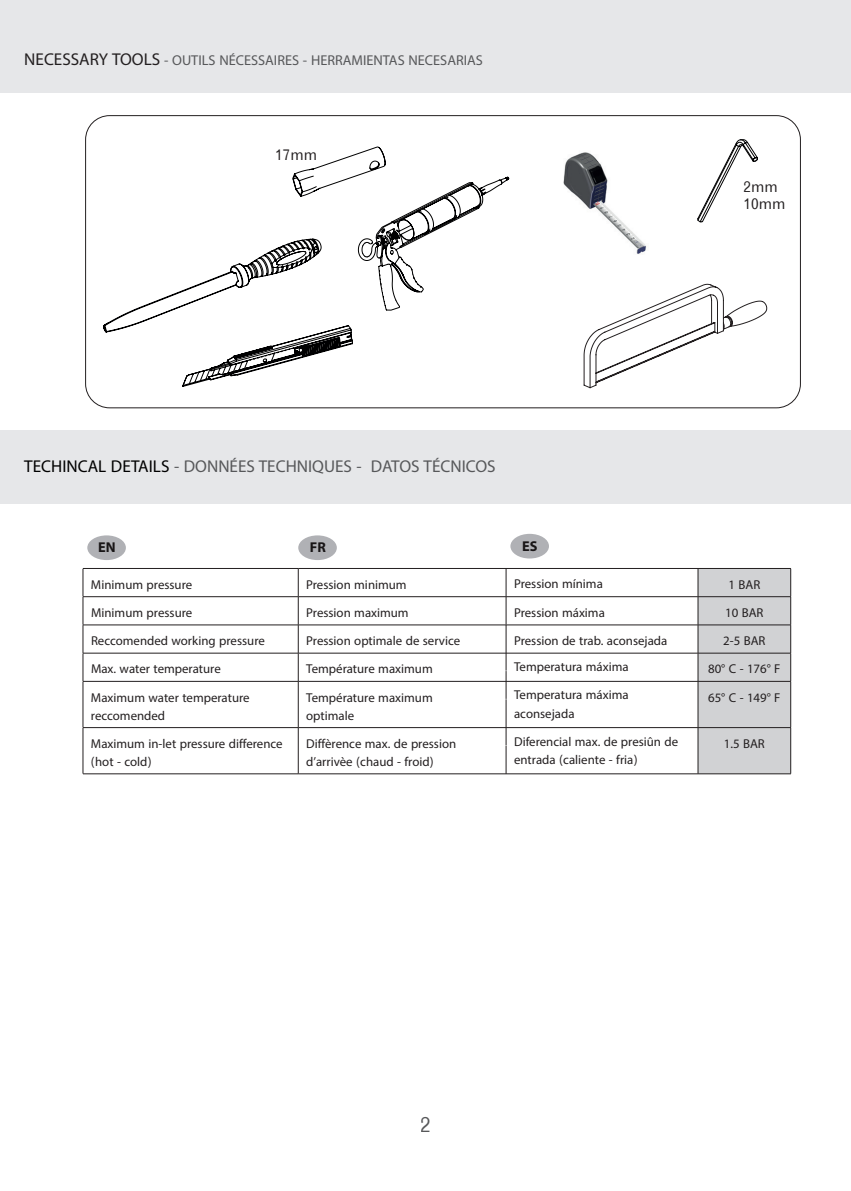
<style>
.page{position:relative;width:851px;height:1191px;background:#fff}
.page>*{position:absolute;margin:0;border:0;box-sizing:border-box;transform-origin:0 0}
.t1{font:24px "Myriad Arabic";color:#57585a}
.t2{font:21px "Gothic 720 BT Roman B";color:#57585a}
.t3{font:20px "Myriad Arabic";color:#57585a}
.t4{font:700 20px "Myriad Arabic";color:#231f20}
.t5{font:18px/18px "Myriad Arabic";color:#231f20}
.t6{font:15px/17px "Gothic 720 BT Roman B";color:#231f20}
.s1{font-size:24px;color:#231f20}
.s2{color:#000}
</style>
<div class="page">
<img style="left:563px;top:152px;width:84px;height:102px">
<svg style="left:697px;top:139px;width:60px;height:83px"></svg>
<div style="left:0;top:0;width:850px;height:93px;background:#e6e7e9"></div>
<div style="left:0;top:430px;width:850px;height:73px;background:#e6e7e9"></div>
<hr style="left:83px;top:568px;width:215px;height:1px;background:#231f20">
<hr style="left:298px;top:568px;width:400px;height:1px;background:#231f20">
<hr style="left:83px;top:596px;width:215px;height:1px;background:#231f20">
<hr style="left:298px;top:596px;width:400px;height:1px;background:#231f20">
<hr style="left:83px;top:624px;width:215px;height:1px;background:#231f20">
<hr style="left:298px;top:624px;width:400px;height:1px;background:#231f20">
<hr style="left:83px;top:653px;width:215px;height:1px;background:#231f20">
<svg style="left:83px;top:569px;width:1px;height:112px"></svg>
<hr style="left:298px;top:653px;width:400px;height:1px;background:#231f20">
<svg style="left:298px;top:568px;width:1px;height:113px"></svg>
<div style="left:697px;top:568px;width:94px;height:206px;background:#d1d2d4"></div>
<hr style="left:83px;top:681px;width:215px;height:1px;background:#231f20">
<hr style="left:83px;top:681px;width:1px;height:46px;background:#231f20">
<hr style="left:298px;top:681px;width:400px;height:1px;background:#231f20">
<hr style="left:298px;top:681px;width:1px;height:46px;background:#231f20">
<hr style="left:698px;top:681px;width:92px;height:1px;background:#231f20">
<hr style="left:697px;top:681px;width:1px;height:46px;background:#231f20">
<hr style="left:790px;top:681px;width:1px;height:46px;background:#231f20">
<hr style="left:83px;top:727px;width:215px;height:1px;background:#231f20">
<hr style="left:83px;top:728px;width:1px;height:45px;background:#231f20">
<hr style="left:298px;top:727px;width:400px;height:1px;background:#231f20">
<hr style="left:298px;top:728px;width:1px;height:45px;background:#231f20">
<hr style="left:698px;top:727px;width:92px;height:1px;background:#231f20">
<hr style="left:697px;top:728px;width:1px;height:45px;background:#231f20">
<hr style="left:790px;top:728px;width:1px;height:45px;background:#231f20">
<hr style="left:83px;top:773px;width:215px;height:1px;background:#231f20">
<hr style="left:298px;top:773px;width:400px;height:1px;background:#231f20">
<hr style="left:698px;top:773px;width:92px;height:1px;background:#231f20">
<svg style="left:505px;top:569px;width:1px;height:55px"></svg>
<hr style="left:505px;top:625px;width:1px;height:45px;background:#231f20">
<svg style="left:505px;top:671px;width:1px;height:28px"></svg>
<hr style="left:505px;top:699px;width:1px;height:46px;background:#231f20">
<svg style="left:505px;top:745px;width:1px;height:29px"></svg>
<div style="left:87px;top:535px;width:39px;height:25px;background:#b0b1b5;border-radius:50%"></div>
<div style="left:298px;top:535px;width:39px;height:25px;background:#b0b1b5;border-radius:50%"></div>
<div style="left:510px;top:534px;width:39px;height:24px;background:#b0b1b5;border-radius:50%"></div>
<svg style="left:584px;top:284px;width:182px;height:104px"></svg>
<svg style="left:104px;top:147px;width:404px;height:239px"></svg>
<p class="t3" style="left:24px;top:46px;width:460px"><span class="s1">NECESSARY TOOLS</span> - OUTILS NÉCESSAIRES - HERRAMIENTAS NECESARIAS</p>
<p class="t6" style="left:275px;top:146px;width:43px">17mm</p>
<h1 class="t1" style="left:24px;top:450px;width:473px"><span class="s2">TECHINCAL DETAILS</span> - DONNÉES TECHNIQUES - DATOS TÉCNICOS</h1>
<p class="t4" style="left:98px;top:533px;width:19px">EN</p>
<p class="t4" style="left:310px;top:533px;width:17px">FR</p>
<p class="t4" style="left:522px;top:532px;width:17px">ES</p>
<p class="t6" style="left:743px;top:178px;width:43px">2mm<br>10mm</p>
<p class="t5" style="left:514px;top:570px;width:155px;line-height:28.2px">Pression mínima<br>Pression máxima<br>Pression de trab. aconsejada</p>
<p class="t5" style="left:514px;top:653px;width:116px;line-height:28.2px">Temperatura máxima<br>Temperatura máxima</p>
<p class="t5" style="left:514px;top:699px;width:166px;line-height:28.2px">aconsejada<br>Diferencial max. de presiûn de</p>
<p class="t5" style="left:514px;top:750px;width:125px">entrada (caliente - fria)</p>
<p class="t5" style="left:91px;top:575px;width:103px">Minimum pressure</p>
<p class="t5" style="left:306px;top:575px;width:102px">Pression minimum</p>
<p class="t5" style="left:728px;top:575px;width:33px">1 BAR</p>
<p class="t5" style="left:91px;top:603px;width:103px">Minimum pressure</p>
<p class="t5" style="left:306px;top:603px;width:104px">Pression maximum</p>
<p class="t5" style="left:725px;top:603px;width:40px">10 BAR</p>
<p class="t5" style="left:91px;top:632px;width:175px">Reccomended working pressure</p>
<p class="t5" style="left:306px;top:632px;width:155px">Pression optimale de service</p>
<p class="t5" style="left:723px;top:632px;width:44px">2-5 BAR</p>
<p class="t5" style="left:91px;top:660px;width:131px">Max. water temperature</p>
<p class="t5" style="left:306px;top:660px;width:128px">Température maximum</p>
<p class="t5" style="left:708px;top:660px;width:74px">80° C - 176° F</p>
<p class="t5" style="left:91px;top:688px;width:160px">Maximum water temperature reccomended</p>
<p class="t5" style="left:306px;top:688px;width:128px">Température maximum optimale</p>
<p class="t5" style="left:708px;top:688px;width:74px">65° C - 149° F</p>
<p class="t5" style="left:91px;top:734px;width:193px">Maximum in-let pressure difference (hot - cold)</p>
<p class="t5" style="left:306px;top:734px;width:151px">Diffèrence max. de pression d’arrivèe (chaud - froid)</p>
<p class="t5" style="left:723px;top:734px;width:43px">1.5 BAR</p>
<p class="t2" style="left:421px;top:1111px;width:12px">2</p>
</div>
